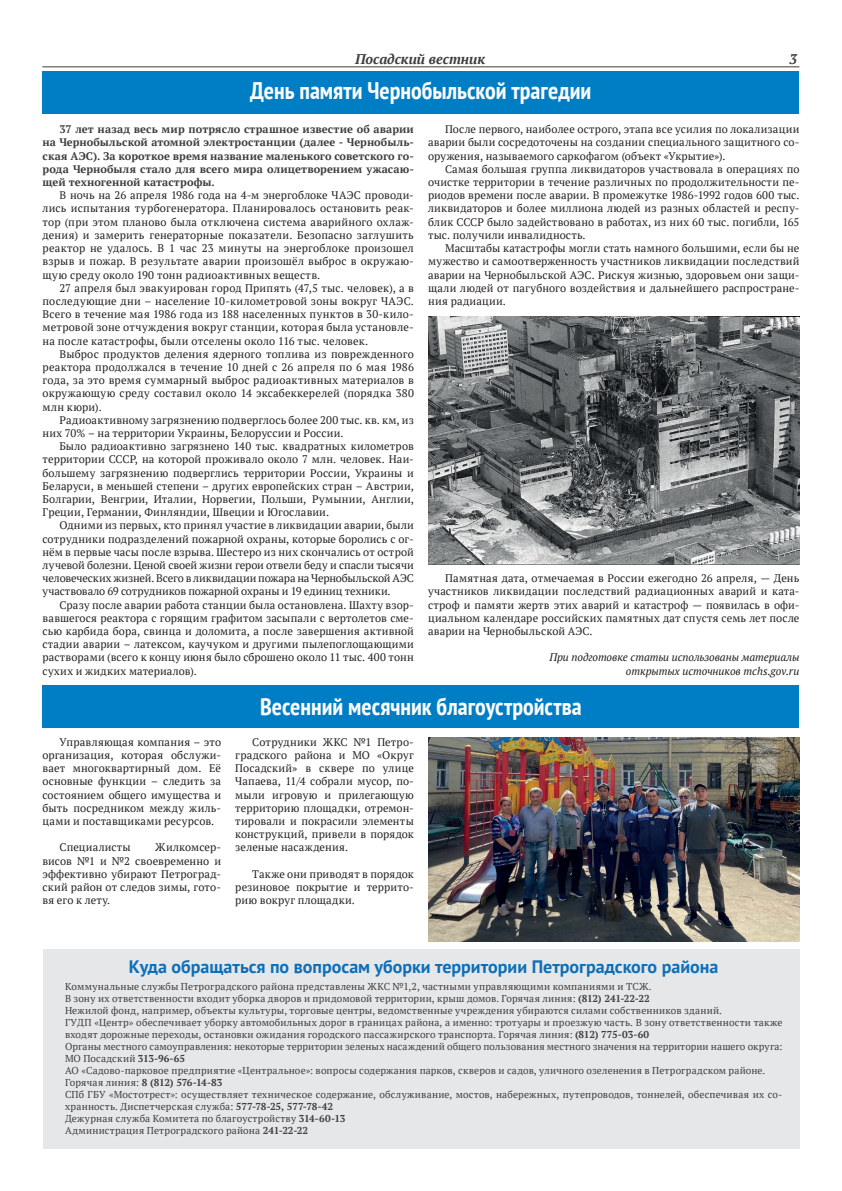
<style>
.page{position:relative;width:842px;height:1191px;background:#fff}
.page>*{position:absolute;margin:0;border:0;box-sizing:border-box;transform-origin:0 0}
.t1{font:700 condensed 24px "PT Sans";color:#fcfcfc}
.t2{font:700 18px "PT Sans";color:#0c6fb8}
.t3{font:italic 700 14px "PT Serif";color:#3e3e3f}
.t4{font:11px/13.2px "PT Serif";letter-spacing:.015em;color:#231f20;text-align:justify}
.t5{font:700 11px/13.2px "PT Serif";letter-spacing:.01em;color:#3e3e3f;text-align:justify}
.t6{font:italic 11px/13.2px "PT Serif";letter-spacing:-.01em;color:#231f20;text-align:right}
.t7{font:10px/12px "PT Serif";letter-spacing:.02em;color:#3e3e3f}
.s1{font-weight:700}
</style>
<div class="page">
<hr style="left:43px;top:66px;width:756px;height:1px;background:#3e3e3f">
<div style="left:43px;top:949px;width:756px;height:199px;background:#e6e7e9"></div>
<div style="left:43px;top:71px;width:756px;height:42px;background:#007ec5"></div>
<img style="left:428px;top:316px;width:371px;height:248px">
<div style="left:43px;top:685px;width:756px;height:43px;background:#007ec5"></div>
<img style="left:428px;top:737px;width:371px;height:204px">
<p class="t3" style="left:355px;top:50px;width:132px">Посадский вестник</p>
<p class="t3" style="left:789px;top:50px;width:9px">3</p>
<h1 class="t1" style="left:250px;top:75px;width:343px">День памяти Чернобыльской трагедии</h1>
<p class="t5" style="left:43px;top:123px;width:373px;text-indent:17px">37 лет назад весь мир потрясло страшное известие об аварии на Чернобыльской атомной электростанции (далее - Чернобыль&shy;ская АЭС). За короткое время название маленького советского го&shy;рода Чернобыля стало для всего мира олицетворением ужасаю&shy;щей техногенной катастрофы.</p>
<p class="t4" style="left:43px;top:189px;width:373px;text-indent:17px">В ночь на 26 апреля 1986 года на 4-м энергоблоке ЧАЭС проводи&shy;лись испытания турбогенератора. Планировалось остановить реак&shy;тор (при этом планово была отключена система аварийного охлаж&shy;дения) и замерить генераторные показатели. Безопасно заглушить реактор не удалось. В 1 час 23 минуты на энергоблоке произошел взрыв и пожар. В результате аварии произошёл выброс в окружаю&shy;щую среду около 190 тонн радиоактивных веществ.</p>
<p class="t4" style="left:43px;top:281px;width:373px;text-indent:17px">27 апреля был эвакуирован город Припять (47,5 тыс. человек), а в последующие дни – население 10-километровой зоны вокруг ЧАЭС.<br>Всего в течение мая 1986 года из 188 населенных пунктов в 30-кило&shy;метровой зоне отчуждения вокруг станции, которая была установле&shy;на после катастрофы, были отселены около 116 тыс. человек.</p>
<p class="t4" style="left:43px;top:347px;width:373px;text-indent:17px">Выброс продуктов деления ядерного топлива из поврежденного реактора продолжался в течение 10 дней с 26 апреля по 6 мая 1986 года, за это время суммарный выброс радиоактивных материалов в окружающую среду составил около 14 эксабеккерелей (порядка 380 млн кюри).</p>
<p class="t4" style="left:43px;top:413px;width:373px;text-indent:17px">Радиоактивному загрязнению подверглось более 200 тыс. кв. км, из них 70% – на территории Украины, Белоруссии и России.</p>
<p class="t4" style="left:43px;top:439px;width:373px;text-indent:17px">Было радиоактивно загрязнено 140 тыс. квадратных километров территории СССР, на которой проживало около 7 млн. человек. Наи&shy;большему загрязнению подверглись территории России, Украины и Беларуси, в меньшей степени – других европейских стран – Австрии, Болгарии, Венгрии, Италии, Норвегии, Польши, Румынии, Англии, Греции, Германии, Финляндии, Швеции и Югославии.</p>
<p class="t4" style="left:43px;top:519px;width:373px;text-indent:17px">Одними из первых, кто принял участие в ликвидации аварии, были сотрудники подразделений пожарной охраны, которые боролись с ог&shy;нём в первые часы после взрыва. Шестеро из них скончались от острой лучевой болезни. Ценой своей жизни герои отвели беду и спасли тысячи человеческих жизней. Всего в ликвидации пожара на Чернобыльской АЭС участвовало 69 сотрудников пожарной охраны и 19 единиц техники.</p>
<p class="t4" style="left:43px;top:598px;width:373px;text-indent:17px">Сразу после аварии работа станции была остановлена. Шахту взор&shy;вавшегося реактора с горящим графитом засыпали с вертолетов сме&shy;сью карбида бора, свинца и доломита, а после завершения активной стадии аварии – латексом, каучуком и другими пылепоглощающими растворами (всего к концу июня было сброшено около 11 тыс. 400 тонн сухих и жидких материалов).</p>
<p class="t4" style="left:428px;top:123px;width:373px;text-indent:17px">После первого, наиболее острого, этапа все усилия по локализации аварии были сосредоточены на создании специального защитного со&shy;оружения, называемого саркофагом (объект «Укрытие»).</p>
<p class="t4" style="left:428px;top:162px;width:373px;text-indent:17px">Самая большая группа ликвидаторов участвовала в операциях по очистке территории в течение различных по продолжительности пе&shy;риодов времени после аварии. В промежутке 1986-1992 годов 600 тыс. ликвидаторов и более миллиона людей из разных областей и респу&shy;блик СССР было задействовано в работах, из них 60 тыс. погибли, 165 тыс. получили инвалидность.</p>
<p class="t4" style="left:428px;top:241px;width:373px;text-indent:17px">Масштабы катастрофы могли стать намного большими, если бы не мужество и самоотверженность участников ликвидации последствий аварии на Чернобыльской АЭС. Рискуя жизнью, здоровьем они защи&shy;щали людей от пагубного воздействия и дальнейшего распростране&shy;ния радиации.</p>
<p class="t4" style="left:428px;top:571px;width:373px;text-indent:17px">Памятная дата, отмечаемая в России ежегодно 26 апреля, — День участников ликвидации последствий радиационных аварий и ката&shy;строф и памяти жертв этих аварий и катастроф — появилась в офи&shy;циальном календаре российских памятных дат спустя семь лет после аварии на Чернобыльской АЭС.</p>
<p class="t6" style="left:549px;top:651px;width:252px">При подготовке статьи использованы материалы открытых источников mchs.gov.ru</p>
<h1 class="t1" style="left:260px;top:690px;width:323px">Весенний месячник благоустройства</h1>
<p class="t4" style="left:43px;top:735px;width:180px;text-indent:17px">Управляющая компания – это организация, которая обслужи&shy;вает многоквартирный дом. Её основные функции – следить за состоянием общего имущества и быть посредником между жиль&shy;цами и поставщиками ресурсов.</p>
<p class="t4" style="left:60px;top:840px;width:73px">Специалисты</p>
<p class="t4" style="left:43px;top:840px;width:180px;text-indent:113px">Жилкомсер&shy;висов №1 и №2 своевременно и эффективно убирают Петроград&shy;ский район от следов зимы, гото&shy;вя его к лету.</p>
<p class="t4" style="left:235px;top:735px;width:180px;text-indent:17px">Сотрудники ЖКС №1 Петро&shy;градского района и МО «Округ Посадский» в сквере по улице Чапаева, 11/4 собрали мусор, по&shy;мыли игровую и прилегающую территорию площадки, отремон&shy;тировали и покрасили элементы конструкций, привели в порядок зеленые насаждения.</p>
<p class="t4" style="left:235px;top:867px;width:180px;text-indent:17px">Также они приводят в порядок резиновое покрытие и террито&shy;рию вокруг площадки.</p>
<h2 class="t2" style="left:129px;top:954px;width:591px">Куда обращаться по вопросам уборки территории Петроградского района</h2>
<p class="t7" style="left:65px;top:980px;width:719px">Коммунальные службы Петроградского района представлены ЖКС №1,2, частными управляющими компаниями и ТСЖ.<br>В зону их ответственности входит уборка дворов и придомовой территории, крыш домов. Горячая линия: <span class="s1">(812) 241-22-22<br></span>Нежилой фонд, например, объекты культуры, торговые центры, ведомственные учреждения убираются силами собственников зданий.<br>ГУДП «Центр» обеспечивает уборку автомобильных дорог в границах района, а именно: тротуары и проезжую часть. В зону ответственности также входят дорожные переходы, остановки ожидания городского пассажирского транспорта. Горячая линия: <span class="s1">(812) 775-03-60<br></span>Органы местного самоуправления: некоторые территории зеленых насаждений общего пользования местного значения на территории нашего округа:<br>МО Посадский <span class="s1">313-96-65<br></span>АО «Садово-парковое предприятие «Центральное»: вопросы содержания парков, скверов и садов, уличного озеленения в Петроградском районе.<br>Горячая линия: <span class="s1">8 (812) 576-14-83<br></span>СПб ГБУ «Мостотрест»: осуществляет техническое содержание, обслуживание, мостов, набережных, путепроводов, тоннелей, обеспечивая их со&shy;хранность. Диспетчерская служба: <span class="s1">577-78-25, 577-78-42<br></span>Дежурная служба Комитета по благоустройству <span class="s1">314-60-13<br></span>Администрация Петроградского района <span class="s1">241-22-22</span></p>
</div>
